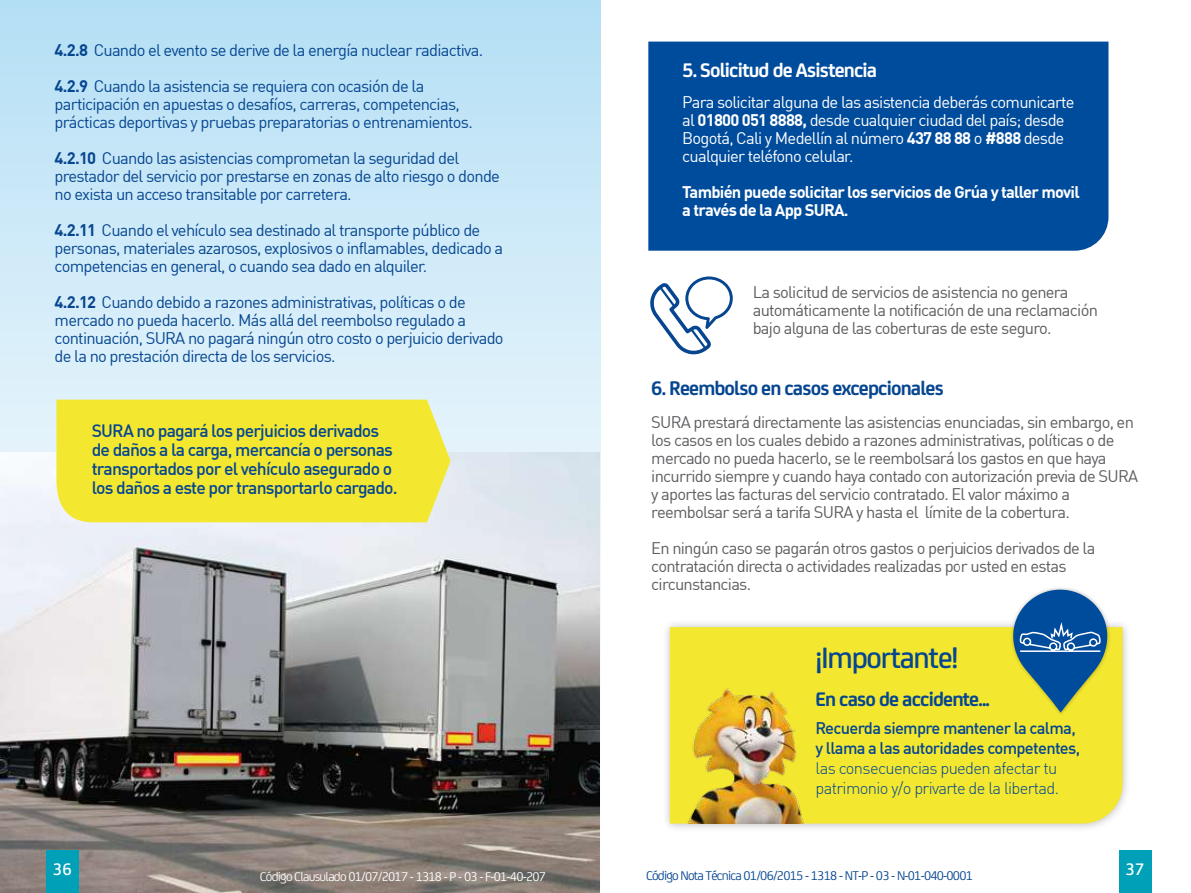
<style>
.page{position:relative;width:1191px;height:893px;background:#fff}
.page>*{position:absolute;margin:0;border:0;box-sizing:border-box;transform-origin:0 0}
.t1{font:500 31.5px "FS Joey";letter-spacing:-.04em;color:#064690}
.t2{font:700 21px "FS Joey";letter-spacing:-.04em;color:#064690}
.t3{font:700 21px "FS Joey";letter-spacing:-.04em;color:#fff}
.t4{font:500 17.85px "FS Joey";color:#fff}
.t5{font:500 17.55px/19.2px "DIN Offc";letter-spacing:-.045em;color:#064690}
.t6{font:16.5px/18px "DIN Offc";letter-spacing:-.045em;color:#064690}
.t7{font:16.5px/18px "DIN Offc";letter-spacing:-.045em;color:#5c5b5f}
.t8{font:16.5px/18px "DIN Offc";letter-spacing:-.045em;color:#fff}
.t9{font:700 16.5px/18px "DIN Offc";letter-spacing:-.045em;color:#fff}
.t10{font:300 16.5px/19.8px "DIN Offc";letter-spacing:-.04em;color:#064690}
.t11{font:500 16.5px/19.8px "DIN Offc";letter-spacing:-.04em;color:#064690}
.t12{font:13.5px "FS Joey";letter-spacing:-.055em;color:#064690}
.t13{font:13.5px "FS Joey";letter-spacing:-.055em;color:#fff}
.s1{font-weight:700}
</style>
<div class="page">
<svg style="left:0;top:0;width:600px;height:452px;background:#cbe8f7"></svg>
<img style="left:0;top:452px;width:600px;height:441px">
<div style="left:56px;top:400px;width:394px;height:122px;background:#f3e82f"></div>
<svg style="left:650px;top:276px;width:83px;height:78px"></svg>
<div style="left:648px;top:42px;width:460px;height:209px;background:#004c9c"></div>
<div style="left:46px;top:850px;width:33px;height:43px;background:#00a0b8"></div>
<div style="left:1118px;top:850px;width:33px;height:43px;background:#00a0b8"></div>
<img style="left:666px;top:623px;width:486px;height:255px">
<div style="left:670px;top:627px;width:452px;height:197px;background:#f3e82f"></div>
<img style="left:670px;top:681px;width:150px;height:143px">
<img style="left:959px;top:623px;width:193px;height:144px">
<svg style="left:1008px;top:588px;width:104px;height:125px;background:#6c938b"></svg>
<p class="t6" style="left:55px;top:32px;width:430px;line-height:36px"><span class="s1">4.2.8</span> Cuando el evento se derive de la energía nuclear radiactiva.<br><span class="s1">4.2.9</span> Cuando la asistencia se requiera con ocasión de la</p>
<p class="t6" style="left:55px;top:95px;width:420px">participación en apuestas o desafíos, carreras, competencias, prácticas deportivas y pruebas preparatorias o entrenamientos.</p>
<p class="t6" style="left:55px;top:149px;width:447px"><span class="s1">4.2.10</span> Cuando las asistencias comprometan la seguridad del prestador del servicio por prestarse en zonas de alto riesgo o donde no exista un acceso transitable por carretera.</p>
<p class="t6" style="left:55px;top:221px;width:450px"><span class="s1">4.2.11</span> Cuando el vehículo sea destinado al transporte público de personas, materiales azarosos, explosivos o inflamables, dedicado a competencias en general, o cuando sea dado en alquiler.</p>
<p class="t6" style="left:55px;top:293px;width:450px"><span class="s1">4.2.12</span> Cuando debido a razones administrativas, políticas o de mercado no pueda hacerlo. Más allá del reembolso regulado a continuación, SURA no pagará ningún otro costo o perjuicio derivado de la no prestación directa de los servicios.</p>
<p class="t3" style="left:682px;top:55px;width:196px">5. Solicitud de Asistencia</p>
<p class="t8" style="left:682px;top:93px;width:394px">Para solicitar alguna de las asistencia deberás comunicarte al <span class="s1">01800 051 8888,</span> desde cualquier ciudad del país; desde Bogotá, Cali y Medellín al número <span class="s1">437 88 88</span> o <span class="s1">#888</span> desde cualquier teléfono celular.</p>
<p class="t9" style="left:682px;top:183px;width:399px">También puede solicitar los servicios de Grúa y taller movil a través de la App SURA.</p>
<p class="t7" style="left:752px;top:283px;width:347px">La solicitud de servicios de asistencia no genera automáticamente la notificación de una reclamación bajo alguna de las coberturas de este seguro.</p>
<p class="t2" style="left:651px;top:372px;width:294px">6. Reembolso en casos excepcionales</p>
<p class="t5" style="left:92px;top:420px;width:308px">SURA no pagará los perjuicios derivados de daños a la carga, mercancía o personas transportados por el vehículo asegurado o los daños a este por transportarlo cargado.</p>
<p class="t7" style="left:651px;top:413px;width:488px">SURA prestará directamente las asistencias enunciadas, sin embargo, en los casos en los cuales debido a razones administrativas, políticas o de mercado no pueda hacerlo, se le reembolsará los gastos en que haya incurrido siempre y cuando haya contado con autorización previa de SURA y aportes las facturas del servicio contratado. El valor máximo a reembolsar será a tarifa SURA y hasta el límite de la cobertura.</p>
<p class="t7" style="left:651px;top:539px;width:445px">En ningún caso se pagarán otros gastos o perjuicios derivados de la contratación directa o actividades realizadas por usted en estas circunstancias.</p>
<h1 class="t1" style="left:815px;top:634px;width:144px">¡Importante!</h1>
<p class="t2" style="left:815px;top:683px;width:176px">En caso de accidente...</p>
<p class="t11" style="left:815px;top:718px;width:266px">Recuerda siempre mantener la calma, y llama a las autoridades competentes,</p>
<p class="t10" style="left:815px;top:758px;width:245px">las consecuencias pueden afectar tu patrimonio y/o privarte de la libertad.</p>
<p class="t4" style="left:53px;top:856px;width:20px">36</p>
<p class="t4" style="left:1125px;top:856px;width:20px">37</p>
<p class="t13" style="left:260px;top:866px;width:288px">Código Clausulado 01/07/2017 - 1318 - P - 03 - F-01-40-207</p>
<p class="t12" style="left:646px;top:866px;width:328px">Código Nota Técnica 01/06/2015 - 1318 - NT-P - 03 - N-01-040-0001</p>
</div>
